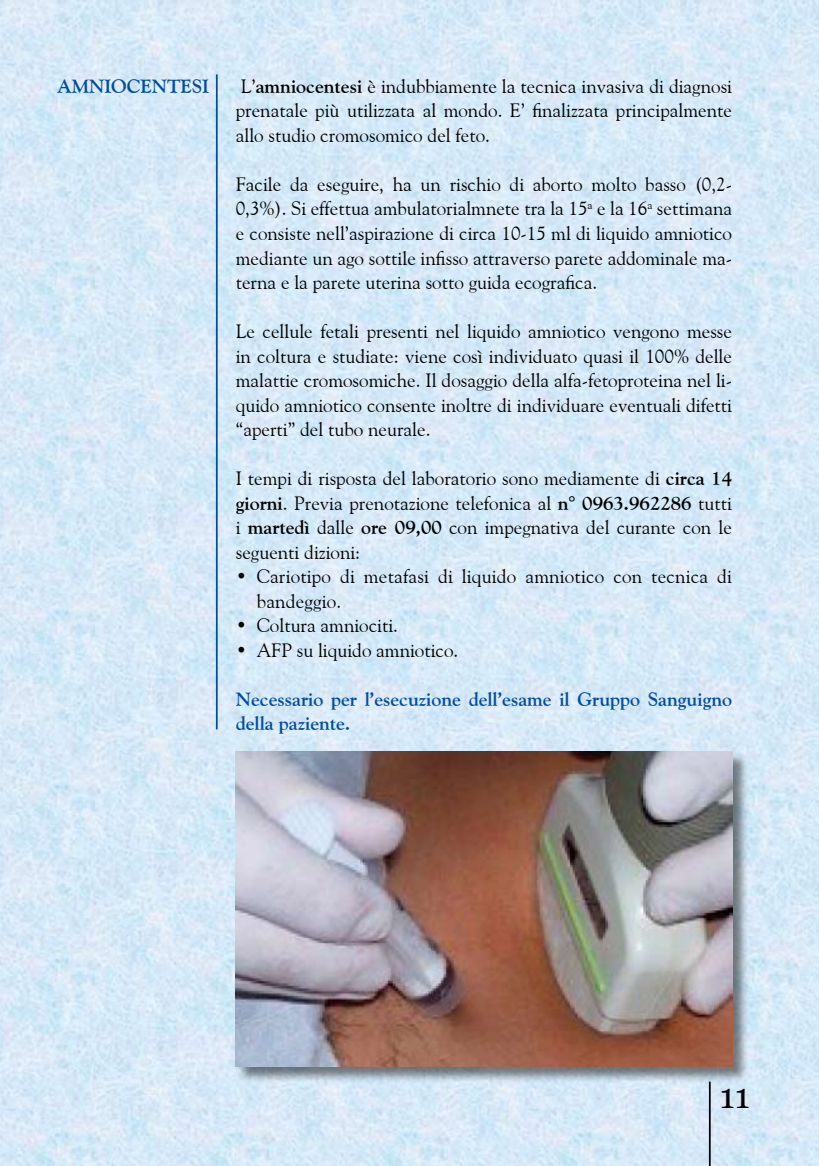
<style>
.page{position:relative;width:819px;height:1166px;background:#fff}
.page>*{position:absolute;margin:0;border:0;box-sizing:border-box;transform-origin:0 0}
.t1{font:35px "Georgia";color:#000}
.t2{font:19.25px/24.5px "Goudy Old Style BT";color:#000;text-align:justify}
.t3{font:700 19.25px/24.5px "Goudy Old Style BT";color:#004d9f}
.s1{font-weight:700}
</style>
<div class="page">
<img style="left:0;top:0;width:819px;height:1166px">
<hr style="left:708px;top:1081px;width:2px;height:85px;background:#000">
<hr style="left:216px;top:74px;width:2px;height:655px;background:#004d9f">
<div style="left:236px;top:751px;width:520px;height:340px;background:#000;opacity:.5"></div>
<img style="left:236px;top:751px;width:496px;height:316px">
<p class="t3" style="left:57px;top:74px;width:153px">AMNIOCENTESI</p>
<p class="t2" style="left:236px;top:74px;width:498px">L’<span class="s1">amniocentesi</span> è indubbiamente la tecnica invasiva di diagnosi prenatale più utilizzata al mondo. E’ finalizzata principalmente allo studio cromosomico del feto.</p>
<p class="t2" style="left:236px;top:172px;width:498px">Facile da eseguire, ha un rischio di aborto molto basso (0,2- 0,3%). Si effettua ambulatorialmnete tra la 15<sup>a</sup> e la 16<sup>a</sup> settimana e consiste nell’aspirazione di circa 10-15 ml di liquido amniotico mediante un ago sottile infisso attraverso parete addominale ma&shy;terna e la parete uterina sotto guida ecografica.</p>
<p class="t2" style="left:236px;top:319px;width:498px">Le cellule fetali presenti nel liquido amniotico vengono messe in coltura e studiate: viene così individuato quasi il 100% delle malattie cromosomiche. Il dosaggio della alfa-fetoproteina nel li&shy;quido amniotico consente inoltre di individuare eventuali difetti “aperti” del tubo neurale.</p>
<p class="t2" style="left:236px;top:466px;width:498px">I tempi di risposta del laboratorio sono mediamente di <span class="s1">circa 14 giorni</span>. Previa prenotazione telefonica al <span class="s1">n° 0963.962286</span> tutti i <span class="s1">martedì</span> dalle <span class="s1">ore 09,00</span> con impegnativa del curante con le seguenti dizioni:</p>
<p class="t2" style="left:257px;top:564px;width:476px;text-indent:-21px">• Cariotipo di metafasi di liquido amniotico con tecnica di bandeggio.</p>
<p class="t2" style="left:236px;top:613px;width:164px">• Coltura amniociti.</p>
<p class="t2" style="left:236px;top:637px;width:224px">• AFP su liquido amniotico.</p>
<p class="t3" style="left:236px;top:686px;width:498px">Necessario per l’esecuzione dell’esame il Gruppo Sanguigno della paziente.</p>
<h1 class="t1" style="left:719px;top:1076px;width:32px">11</h1>
</div>
